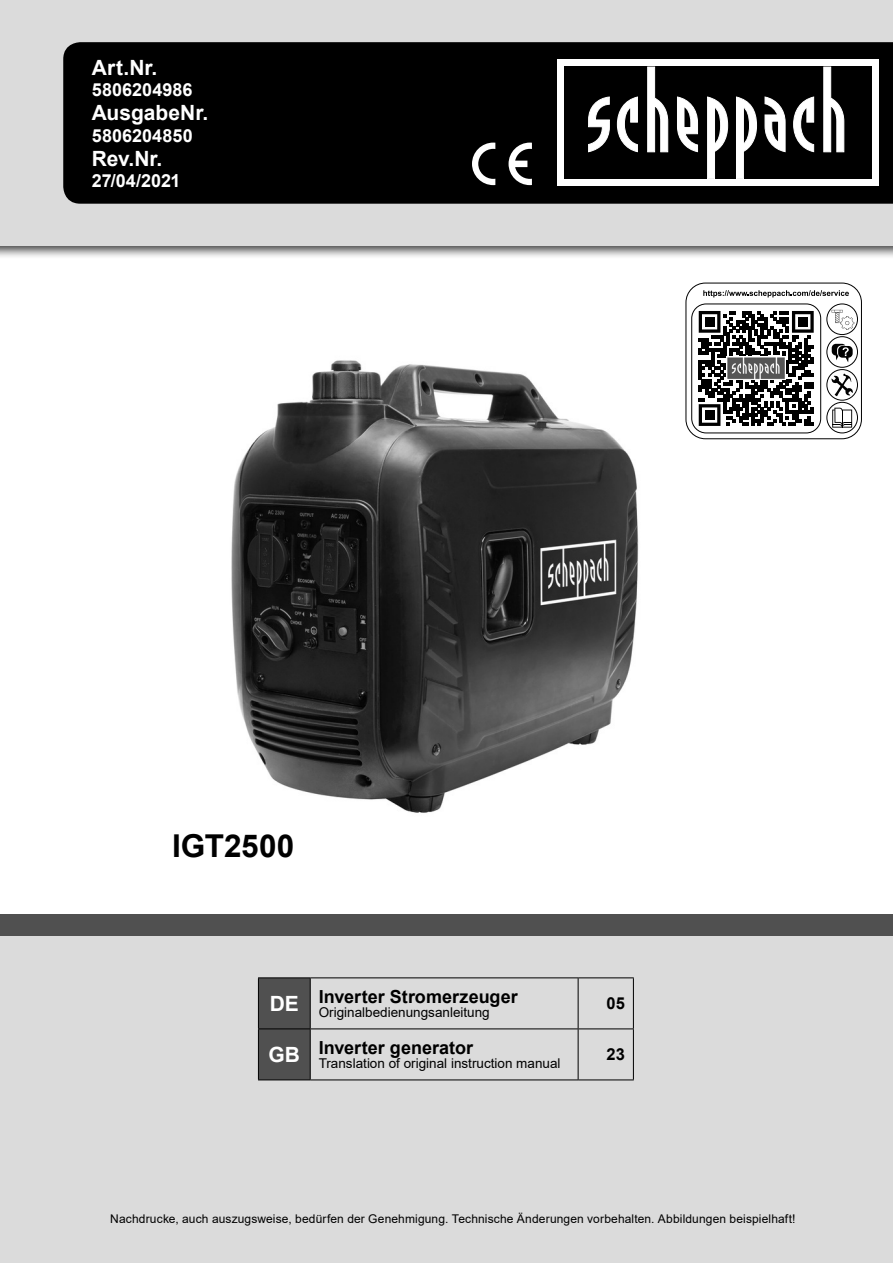
<style>
.page{position:relative;width:893px;height:1263px;background:#fff}
.page>*{position:absolute;margin:0;border:0;box-sizing:border-box;transform-origin:0 0}
.t1{font:700 31.5px "Arial";color:#000}
.t2{font:700 21px "Arial";color:#fff}
.t3{font:700 18px "Arial";color:#000}
.t4{font:700 18px "Arial";letter-spacing:.005em;color:#fff}
.t5{font:700 16.5px "Arial";color:#000}
.Übersetzungshinweise{font:13.5px "Arial";color:#000}
.t6{font:12px "Arial";letter-spacing:.01em;color:#000}
</style>
<div class="page">
<div style="left:0;top:0;width:893px;height:260px;background:#000;opacity:.75"></div>
<div style="left:0;top:0;width:893px;height:246px;background:#dbdbdb"></div>
<div style="left:63px;top:42px;width:830px;height:162px;background:#000"></div>
<div style="left:0;top:936px;width:893px;height:327px;background:#dbdbdb"></div>
<div style="left:0;top:915px;width:893px;height:21px;background:#505050"></div>
<svg style="left:472px;top:143px;width:23px;height:42px"></svg>
<svg style="left:509px;top:143px;width:23px;height:42px"></svg>
<div style="left:259px;top:978px;width:51px;height:101px;background:#505050"></div>
<hr style="left:258px;top:977px;width:52px;height:1px;background:#000">
<hr style="left:258px;top:978px;width:1px;height:50px;background:#000">
<hr style="left:310px;top:977px;width:268px;height:1px;background:#000">
<hr style="left:310px;top:978px;width:1px;height:50px;background:#000">
<hr style="left:578px;top:977px;width:56px;height:1px;background:#000">
<hr style="left:578px;top:978px;width:1px;height:50px;background:#000">
<hr style="left:633px;top:978px;width:1px;height:50px;background:#000">
<hr style="left:258px;top:1028px;width:52px;height:1px;background:#000">
<hr style="left:258px;top:1029px;width:1px;height:50px;background:#000">
<hr style="left:310px;top:1028px;width:268px;height:1px;background:#000">
<hr style="left:310px;top:1029px;width:1px;height:50px;background:#000">
<hr style="left:578px;top:1028px;width:56px;height:1px;background:#000">
<hr style="left:578px;top:1029px;width:1px;height:50px;background:#000">
<hr style="left:633px;top:1029px;width:1px;height:50px;background:#000">
<hr style="left:258px;top:1079px;width:52px;height:1px;background:#000">
<hr style="left:310px;top:1079px;width:268px;height:1px;background:#000">
<hr style="left:578px;top:1079px;width:56px;height:1px;background:#000">
<img style="left:231px;top:330px;width:466px;height:483px">
<div style="left:557px;top:60px;width:322px;height:126px;background:#fff"></div>
<div style="left:564px;top:67px;width:308px;height:112px;background:#000"></div>
<svg style="left:588px;top:97px;width:22px;height:55px"></svg>
<svg style="left:617px;top:96px;width:21px;height:56px"></svg>
<svg style="left:647px;top:67px;width:21px;height:85px"></svg>
<svg style="left:677px;top:96px;width:21px;height:56px"></svg>
<svg style="left:765px;top:96px;width:21px;height:56px"></svg>
<svg style="left:793px;top:96px;width:21px;height:56px"></svg>
<svg style="left:707px;top:96px;width:21px;height:83px"></svg>
<svg style="left:736px;top:96px;width:21px;height:83px"></svg>
<svg style="left:823px;top:67px;width:21px;height:85px"></svg>
<div style="left:686px;top:283px;width:176px;height:156px;border:1px solid #000;border-radius:19px"></div>
<div style="left:826px;top:303px;width:32px;height:32px;border:1px solid #000;border-radius:50%"></div>
<div style="left:826px;top:336px;width:32px;height:32px;border:1px solid #000;border-radius:50%"></div>
<div style="left:826px;top:369px;width:32px;height:32px;border:1px solid #000;border-radius:50%"></div>
<div style="left:826px;top:402px;width:32px;height:31px;border:1px solid #000;border-radius:50%"></div>
<svg style="left:832px;top:408px;width:20px;height:20px"></svg>
<svg style="left:699px;top:311px;width:115px;height:115px"></svg>
<div style="left:705px;top:317px;width:9px;height:9px;background:#000"></div>
<div style="left:798px;top:317px;width:9px;height:9px;background:#000"></div>
<div style="left:705px;top:410px;width:9px;height:10px;background:#000"></div>
<img style="left:727px;top:357px;width:59px;height:23px">
<div style="left:691px;top:303px;width:130px;height:130px;border:1px solid #000;border-radius:14px"></div>
<svg style="left:703px;top:290px;width:146px;height:7px"></svg>
<svg style="left:832px;top:344px;width:21px;height:18px"></svg>
<svg style="left:831px;top:373px;width:22px;height:23px"></svg>
<svg style="left:832px;top:310px;width:22px;height:20px"></svg>
<p class="t2" style="left:92px;top:53px;width:67px">Art.Nr.</p>
<p class="t4" style="left:92px;top:77px;width:102px">5806204986</p>
<p class="t2" style="left:92px;top:98px;width:118px">AusgabeNr.</p>
<p class="t4" style="left:92px;top:123px;width:102px">5806204850</p>
<p class="t2" style="left:92px;top:143px;width:72px">Rev.Nr.</p>
<p class="t4" style="left:92px;top:168px;width:90px">27/04/2021</p>
<p class="t1" style="left:172px;top:824px;width:124px">IGT2500</p>
<p class="t2" style="left:270px;top:989px;width:31px">DE</p>
<p class="t3" style="left:319px;top:984px;width:201px">Inverter Stromerzeuger</p>
<p class="Übersetzungshinweise" style="left:319px;top:1002px;width:173px">Originalbedienungsanleitung</p>
<p class="t2" style="left:269px;top:1040px;width:33px">GB</p>
<p class="t3" style="left:319px;top:1035px;width:156px">Inverter generator</p>
<p class="Übersetzungshinweise" style="left:319px;top:1053px;width:243px">Translation of original instruction manual</p>
<p class="t5" style="left:607px;top:992px;width:20px">05</p>
<p class="t5" style="left:607px;top:1043px;width:20px">23</p>
<p class="t6" style="left:110px;top:1211px;width:687px">Nachdrucke, auch auszugsweise, bedürfen der Genehmigung. Technische Änderungen vorbehalten. Abbildungen beispielhaft!</p>
</div>
